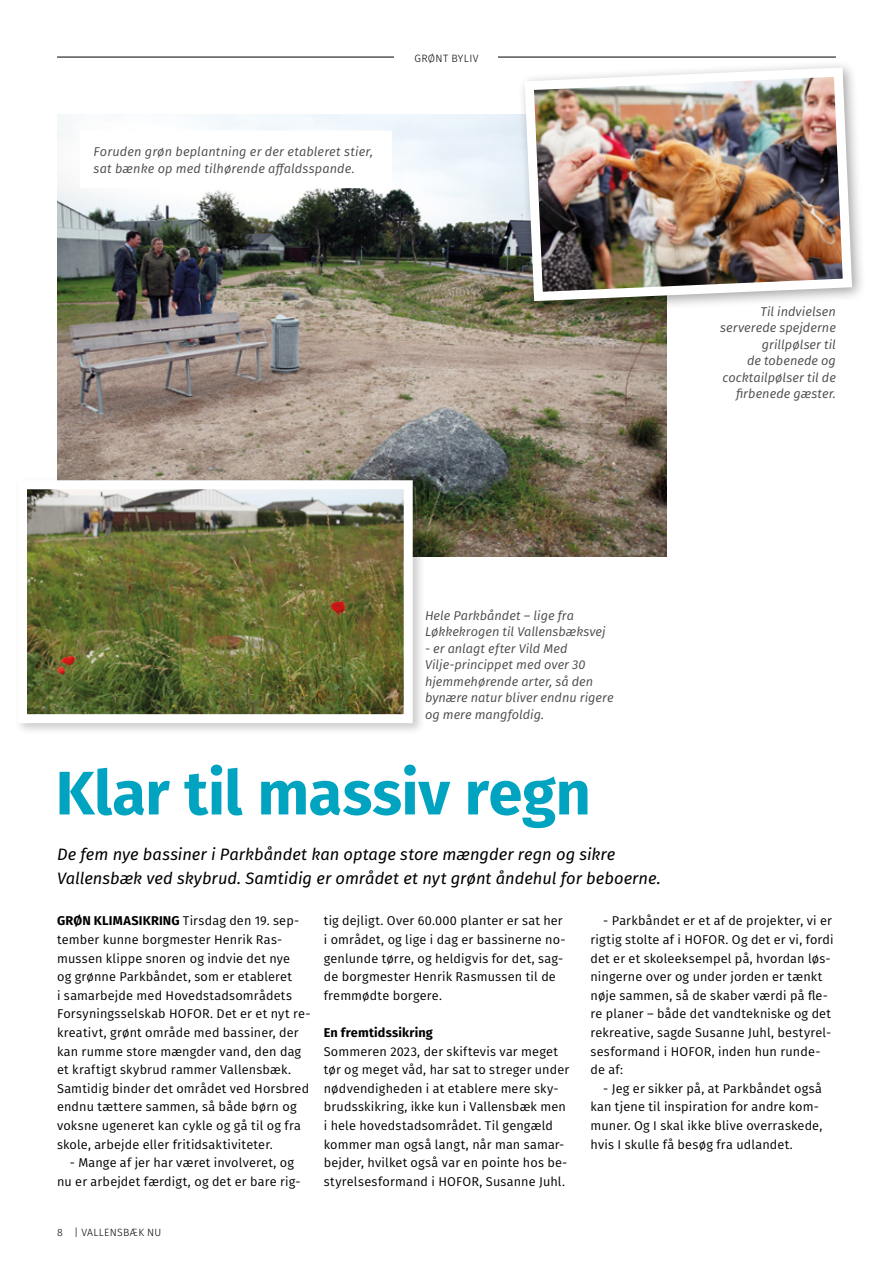
<style>
.page{position:relative;width:893px;height:1263px;background:#fff}
.page>*{position:absolute;margin:0;border:0;box-sizing:border-box;transform-origin:0 0}
.t1{font:700 61.5px "Fira Sans";letter-spacing:-.005em;color:#00a3c0}
.t2{font:italic 16.5px/24px "Fira Sans";color:#000}
.t3{font:12.75px/18.6px "Fira Sans";letter-spacing:.01em;color:#000}
.t4{font:italic 12.75px/16.5px "Fira Sans";letter-spacing:.005em;color:#4a4a49}
.t5{font:700 12.75px "Fira Sans";letter-spacing:.015em;color:#000}
.t6{font:300 10.65px "Fira Sans";letter-spacing:.035em;color:#000}
.t7{font:300 10.5px "Fira Sans";letter-spacing:.025em;color:#000}
.s1{font-weight:700}
</style>
<div class="page">
<hr style="left:57px;top:57px;width:779px;height:1px;background:#000">
<div style="left:395px;top:39px;width:103px;height:36px;background:#fff"></div>
<img style="left:57px;top:115px;width:609px;height:441px">
<div style="left:14px;top:476px;width:411px;height:260px;background:#000;opacity:.2"></div>
<img style="left:28px;top:490px;width:375px;height:223px">
<div style="left:18px;top:480px;width:395px;height:243px;border:9px solid #fff"></div>
<div style="left:517px;top:60px;width:349px;height:256px;background:#000;opacity:.35"></div>
<img style="left:520px;top:63px;width:337px;height:243px">
<div style="left:80px;top:131px;width:311px;height:57px;background:#fff"></div>
<p class="t4" style="left:94px;top:143px;width:281px">Foruden grøn beplantning er der etableret stier, sat bænke op med tilhørende affaldsspande.</p>
<p class="t6" style="left:414px;top:51px;width:66px">GRØNT BYLIV</p>
<p class="t4" style="left:720px;top:303px;width:117px;text-align:right">Til indvielsen serverede spejderne grillpølser til<br>de tobenede og cocktailpølser til de firbenede gæster.</p>
<p class="t4" style="left:425px;top:607px;width:182px">Hele Parkbåndet – lige fra<br>Løkkekrogen til Vallensbæksvej</p>
<p class="t4" style="left:425px;top:640px;width:190px">- er anlagt efter Vild Med<br>Vilje-princippet med over 30 hjemmehørende arter, så den bynære natur bliver endnu rigere og mere mangfoldig.</p>
<h1 class="t1" style="left:56px;top:741px;width:537px">Klar til massiv regn</h1>
<p class="t2" style="left:57px;top:841px;width:605px">De fem nye bassiner i Parkbåndet kan optage store mængder regn og sikre<br>Vallensbæk ved skybrud. Samtidig er området et nyt grønt åndehul for beboerne.</p>
<p class="t3" style="left:57px;top:911px;width:255px"><span class="s1">GRØN KLIMASIKRING</span> Tirsdag den 19. sep&shy;tember kunne borgmester Henrik Ras&shy;mussen klippe snoren og indvie det nye<br>og grønne Parkbåndet, som er etableret<br>i samarbejde med Hovedstadsområdets Forsyningsselskab HOFOR. Det er et nyt re&shy;kreativt, grønt område med bassiner, der kan rumme store mængder vand, den dag et kraftigt skybrud rammer Vallensbæk.<br>Samtidig binder det området ved Horsbred endnu tættere sammen, så både børn og voksne ugeneret kan cykle og gå til og fra skole, arbejde eller fritidsaktiviteter.</p>
<p class="t3" style="left:57px;top:1153px;width:245px;text-align:center">- Mange af jer har været involveret, og<br>nu er arbejdet færdigt, og det er bare rig-</p>
<p class="t3" style="left:324px;top:911px;width:243px">tig dejligt. Over 60.000 planter er sat her i området, og lige i dag er bassinerne no&shy;genlunde tørre, og heldigvis for det, sag&shy;de borgmester Henrik Rasmussen til de fremmødte borgere.</p>
<p class="t5" style="left:324px;top:1022px;width:111px">En fremtidssikring</p>
<p class="t3" style="left:324px;top:1041px;width:247px">Sommeren 2023, der skiftevis var meget tør og meget våd, har sat to streger under nødvendigheden i at etablere mere sky&shy;brudsskikring, ikke kun i Vallensbæk men i hele hovedstadsområdet. Til gengæld kommer man også langt, når man samar&shy;bejder, hvilket også var en pointe hos be&shy;styrelsesformand i HOFOR, Susanne Juhl.</p>
<p class="t7" style="left:57px;top:1225px;width:106px">8 | VALLENSBÆK NU</p>
<p class="t3" style="left:590px;top:911px;width:245px;text-indent:13px">- Parkbåndet er et af de projekter, vi er rigtig stolte af i HOFOR. Og det er vi, fordi det er et skoleeksempel på, hvordan løs&shy;ningerne over og under jorden er tænkt nøje sammen, så de skaber værdi på fle&shy;re planer – både det vandtekniske og det rekreative, sagde Susanne Juhl, bestyrel&shy;sesformand i HOFOR, inden hun runde&shy;de af:</p>
<p class="t3" style="left:590px;top:1079px;width:233px;text-indent:13px">- Jeg er sikker på, at Parkbåndet også kan tjene til inspiration for andre kom&shy;muner. Og I skal ikke blive overraskede, hvis I skulle få besøg fra udlandet.</p>
</div>
